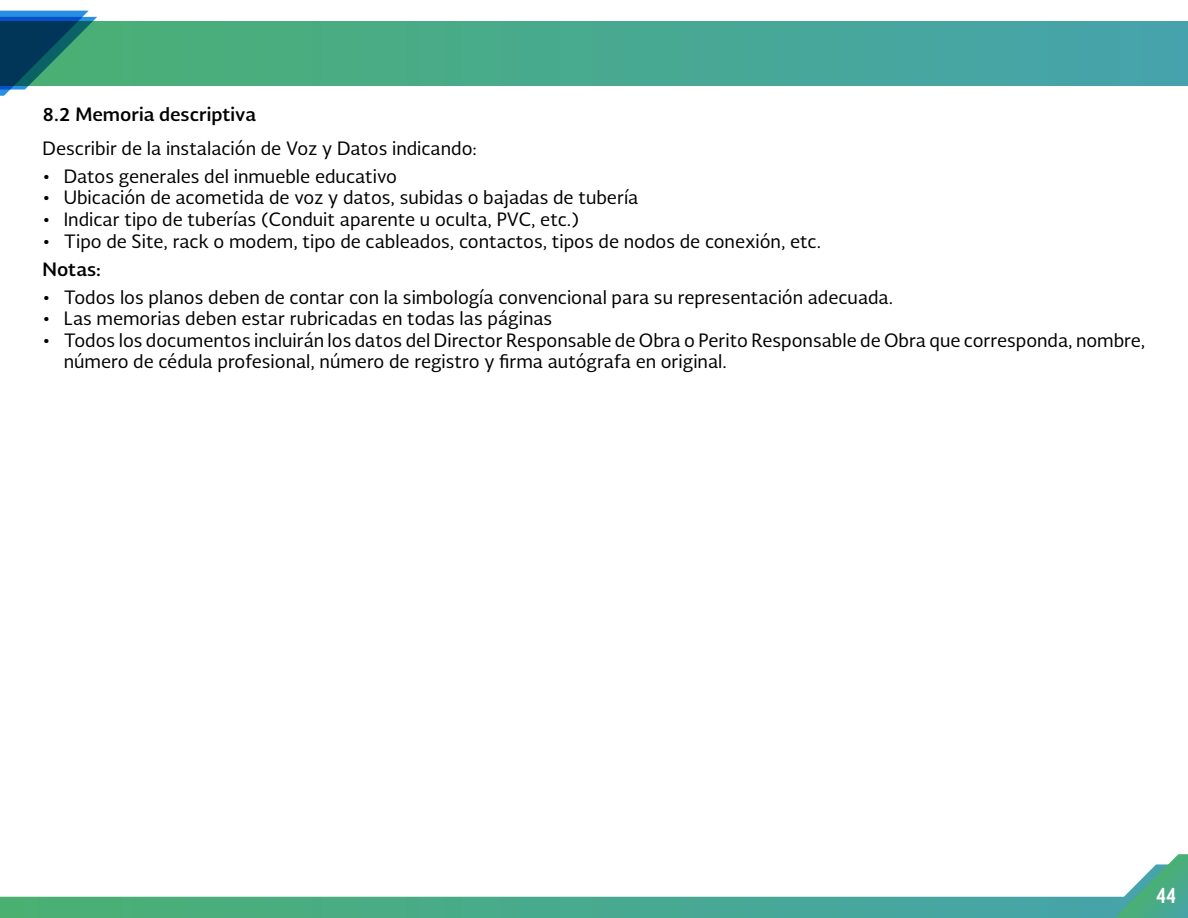
<style>
.page{position:relative;width:1188px;height:918px;background:#fff}
.page>*{position:absolute;margin:0;border:0;box-sizing:border-box;transform-origin:0 0}
.t1{font:700 21px "Soberana Sans Condensed";color:#fff}
.t2{font:18px/21.6px "Soberana Sans";color:#000}
.t3{font:700 18px "Soberana Sans";color:#000}
</style>
<div class="page">
<div style="left:0;top:22px;width:1188px;height:63px;background:linear-gradient(to right,#4ab071,#46a3ad)"></div>
<svg style="left:0;top:11px;width:97px;height:85px;background:#367c84"></svg>
<svg style="left:0;top:896px;width:1115px;height:22px;background:#4eac91"></svg>
<svg style="left:1115px;top:854px;width:73px;height:64px"></svg>
<p class="t3" style="left:43px;top:102px;width:215px">8.2 Memoria descriptiva</p>
<p class="t2" style="left:43px;top:137px;width:436px">Describir de la instalación de Voz y Datos indicando:</p>
<p class="t2" style="left:43px;top:165px;width:356px">• Datos generales del inmueble educativo</p>
<p class="t2" style="left:43px;top:186px;width:597px">• Ubicación de acometida de voz y datos, subidas o bajadas de tubería</p>
<p class="t2" style="left:43px;top:208px;width:538px">• Indicar tipo de tuberías (Conduit aparente u oculta, PVC, etc.)</p>
<p class="t2" style="left:43px;top:230px;width:780px">• Tipo de Site, rack o modem, tipo de cableados, contactos, tipos de nodos de conexión, etc.</p>
<p class="t3" style="left:43px;top:257px;width:60px">Notas:</p>
<p class="t2" style="left:43px;top:286px;width:852px">• Todos los planos deben de contar con la simbología convencional para su representación adecuada.</p>
<p class="t2" style="left:43px;top:307px;width:511px">• Las memorias deben estar rubricadas en todas las páginas</p>
<p class="t2" style="left:64px;top:329px;width:1083px;text-indent:-21px">• Todos los documentos incluirán los datos del Director Responsable de Obra o Perito Responsable de Obra que corresponda, nombre, número de cédula profesional, número de registro y firma autógrafa en original.</p>
<p class="t1" style="left:1156px;top:881px;width:21px">44</p>
</div>
